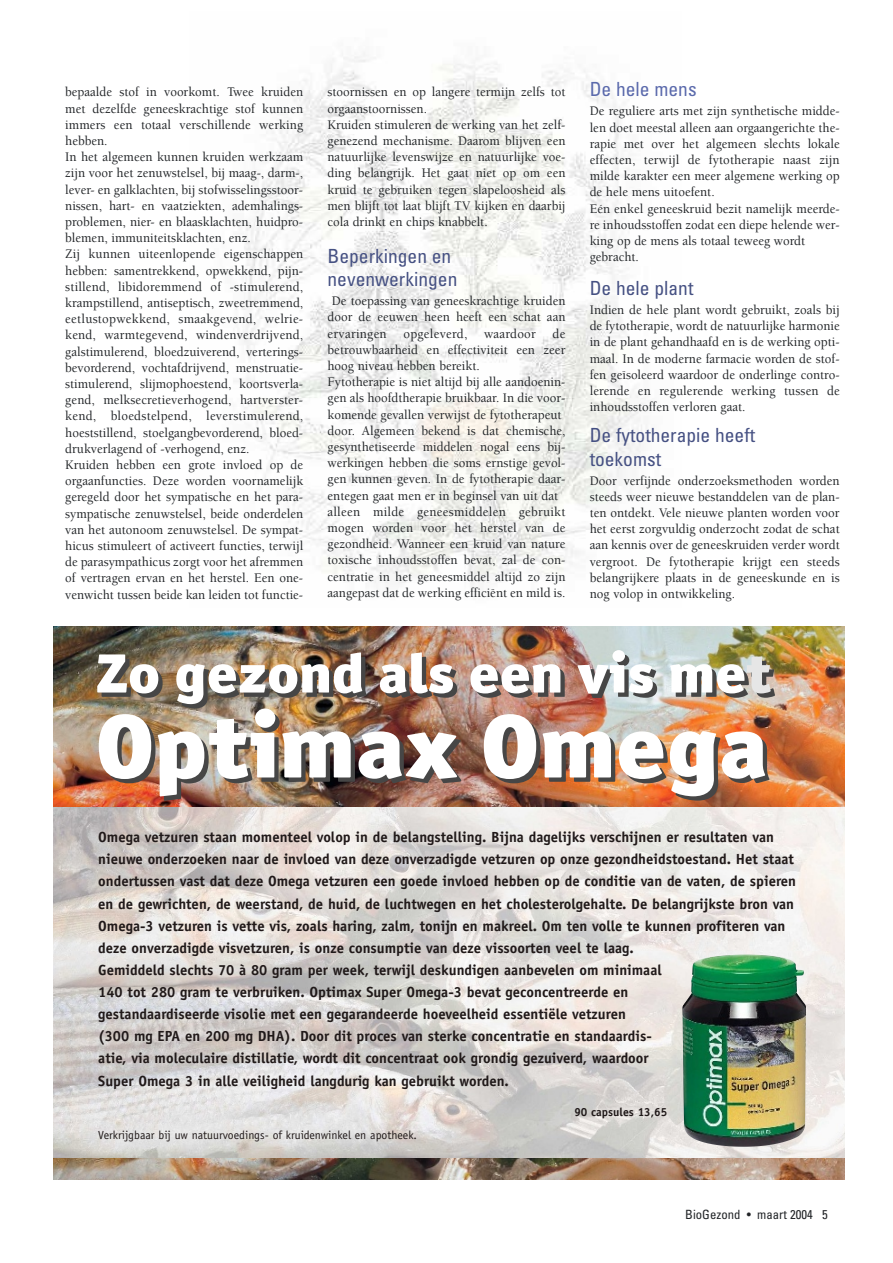
<style>
.page{position:relative;width:893px;height:1263px;background:#fff}
.page>*{position:absolute;margin:0;border:0;box-sizing:border-box;transform-origin:0 0}
.t1{font:90.15px "Officina San ITC Black+FEJDZK";color:#fff;scale:1.05 1}
.t2{font:55.5px "Officina San ITC Black+FEJDZK";color:#fff;scale:1.05 1}
.t3{font:condensed 19.5px/23.4px "Univers";color:#465183}
.t4{font:condensed 19.5px "Univers";color:#5b6aac}
.t5{font:14.7px/22px "Officina Sans Bold+FOZEPD";color:#201919}
.t6{font:500 13.5px/16.2px "Berkeley";color:#222528;scale:.95 1}
.t7{font:condensed 12.75px "Univers";color:#222528}
.t8{font:11.7px "Officina Sans Book+KDNQLH";color:#201919}
.t9{font:11.7px "Officina Sans Bold+FOZEPD";color:#201919}
.s1{color:#e6e6e6}
</style>
<div class="page">
<img style="left:53px;top:52px;width:792px;height:1128px">
<p class="t6" style="left:65px;top:85px;width:252px">bepaalde stof in voorkomt. Twee kruiden met dezelfde geneeskrachtige stof kunnen immers een totaal verschillende werking hebben.<br>In het algemeen kunnen kruiden werkzaam zijn voor het zenuwstelsel, bij maag-, darm-, lever- en galklachten, bij stofwisselingsstoor&shy;nissen, hart- en vaatziekten, ademhalings&shy;problemen, nier- en blaasklachten, huidpro&shy;blemen, immuniteitsklachten, enz.<br>Zij kunnen uiteenlopende eigenschappen hebben: samentrekkend, opwekkend, pijn&shy;stillend, libidoremmend of -stimulerend, krampstillend, antiseptisch, zweetremmend, eetlustopwekkend, smaakgevend, welrie&shy;kend, warmtegevend, windenverdrijvend, galstimulerend, bloedzuiverend, verterings&shy;bevorderend, vochtafdrijvend, menstruatie&shy;stimulerend, slijmophoestend, koortsverla&shy;gend, melksecretieverhogend, hartverster&shy;kend, bloedstelpend, leverstimulerend, hoeststillend, stoelgangbevorderend, bloed&shy;drukverlagend of -verhogend, enz.<br>Kruiden hebben een grote invloed op de orgaanfuncties. Deze worden voornamelijk geregeld door het sympatische en het para&shy;sympatische zenuwstelsel, beide onderdelen van het autonoom zenuwstelsel. De sympat&shy;hicus stimuleert of activeert functies, terwijl de parasympathicus zorgt voor het afremmen of vertragen ervan en het herstel. Een one&shy;venwicht tussen beide kan leiden tot functie-</p>
<p class="t4" style="left:590px;top:82px;width:108px">De hele mens</p>
<p class="t6" style="left:327px;top:85px;width:252px">stoornissen en op langere termijn zelfs tot orgaanstoornissen.<br>Kruiden stimuleren de werking van het zelf&shy;genezend mechanisme. Daarom blijven een natuurlijke levenswijze en natuurlijke voe&shy;ding belangrijk. Het gaat niet op om een kruid te gebruiken tegen slapeloosheid als men blijft tot laat blijft TV kijken en daarbij cola drinkt en chips knabbelt.</p>
<p class="t3" style="left:327px;top:246px;width:131px">Beperkingen en nevenwerkingen</p>
<p class="t6" style="left:327px;top:294px;width:252px;text-indent:4px">De toepassing van geneeskrachtige kruiden door de eeuwen heen heeft een schat aan ervaringen opgeleverd, waardoor de betrouwbaarheid en effectiviteit een zeer hoog niveau hebben bereikt.<br>Fytotherapie is niet altijd bij alle aandoenin&shy;gen als hoofdtherapie bruikbaar. In die voor&shy;komende gevallen verwijst de fytotherapeut door. Algemeen bekend is dat chemische, gesynthetiseerde middelen nogal eens bij&shy;werkingen hebben die soms ernstige gevol&shy;gen kunnen geven. In de fytotherapie daar&shy;entegen gaat men er in beginsel van uit dat alleen milde geneesmiddelen gebruikt mogen worden voor het herstel van de gezondheid. Wanneer een kruid van nature toxische inhoudsstoffen bevat, zal de con&shy;centratie in het geneesmiddel altijd zo zijn aangepast dat de werking efficiënt en mild is.</p>
<p class="t6" style="left:590px;top:104px;width:265px">De reguliere arts met zijn synthetische midde&shy;len doet meestal alleen aan orgaangerichte the&shy;rapie met over het algemeen slechts lokale effecten, terwijl de fytotherapie naast zijn milde karakter een meer algemene werking op de hele mens uitoefent.<br>Eén enkel geneeskruid bezit namelijk meerde&shy;re inhoudsstoffen zodat een diepe helende wer&shy;king op de mens als totaal teweeg wordt gebracht.</p>
<p class="t3" style="left:590px;top:278px;width:105px">De hele plant</p>
<p class="t6" style="left:590px;top:303px;width:265px;text-align:justify">Indien de hele plant wordt gebruikt, zoals bij de fytotherapie, wordt de natuurlijke harmonie in de plant gehandhaafd en is de werking opti&shy;maal. In de moderne farmacie worden de stof&shy;fen geïsoleerd waardoor de onderlinge contro&shy;lerende en regulerende werking tussen de inhoudsstoffen verloren gaat.</p>
<p class="t3" style="left:590px;top:425px;width:167px">De fytotherapie heeft toekomst</p>
<p class="t6" style="left:590px;top:473px;width:265px;text-align:justify">Door verfijnde onderzoeksmethoden worden steeds weer nieuwe bestanddelen van de plan&shy;ten ontdekt. Vele nieuwe planten worden voor het eerst zorgvuldig onderzocht zodat de schat aan kennis over de geneeskruiden verder wordt vergroot. De fytotherapie krijgt een steeds belangrijkere plaats in de geneeskunde en is nog volop in ontwikkeling.</p>
<p class="t2" style="left:95px;top:652px;width:645px">Zo gezond als een vis me<span class="s1">t</span></p>
<p class="t1" style="left:95px;top:711px;width:642px">Optimax Omega</p>
<p class="t5" style="left:98px;top:827px;width:699px">Omega vetzuren staan momenteel volop in de belangstelling. Bijna dagelijks verschijnen er resultaten van nieuwe onderzoeken naar de invloed van deze onverzadigde vetzuren op onze gezondheidstoestand. Het staat ondertussen vast dat deze Omega vetzuren een goede invloed hebben op de conditie van de vaten, de spieren en de gewrichten, de weerstand, de huid, de luchtwegen en het cholesterolgehalte. De belangrijkste bron van Omega-3 vetzuren is vette vis, zoals haring, zalm, tonijn en makreel. Om ten volle te kunnen profiteren van deze onverzadigde visvetzuren, is onze consumptie van deze vissoorten veel te laag.<br>Gemiddeld slechts 70 à 80 gram per week, terwijl deskundigen aanbevelen om minimaal<br>140 tot 280 gram te verbruiken. Optimax Super Omega-3 bevat geconcentreerde en<br>gestandaardiseerde visolie met een gegarandeerde hoeveelheid essentiële vetzuren<br>(300 mg EPA en 200 mg DHA). Door dit proces van sterke concentratie en standaardis-<br>atie, via moleculaire distillatie, wordt dit concentraat ook grondig gezuiverd, waardoor<br>Super Omega 3 in alle veiligheid langdurig kan gebruikt worden.</p>
<p class="t9" style="left:574px;top:1108px;width:94px">90 capsules 13,65</p>
<p class="t8" style="left:98px;top:1130px;width:320px">Verkrijgbaar bij uw natuurvoedings- of kruidenwinkel en apotheek.</p>
<p class="t7" style="left:685px;top:1210px;width:144px">BioGezond • maart 2004 5</p>
</div>
